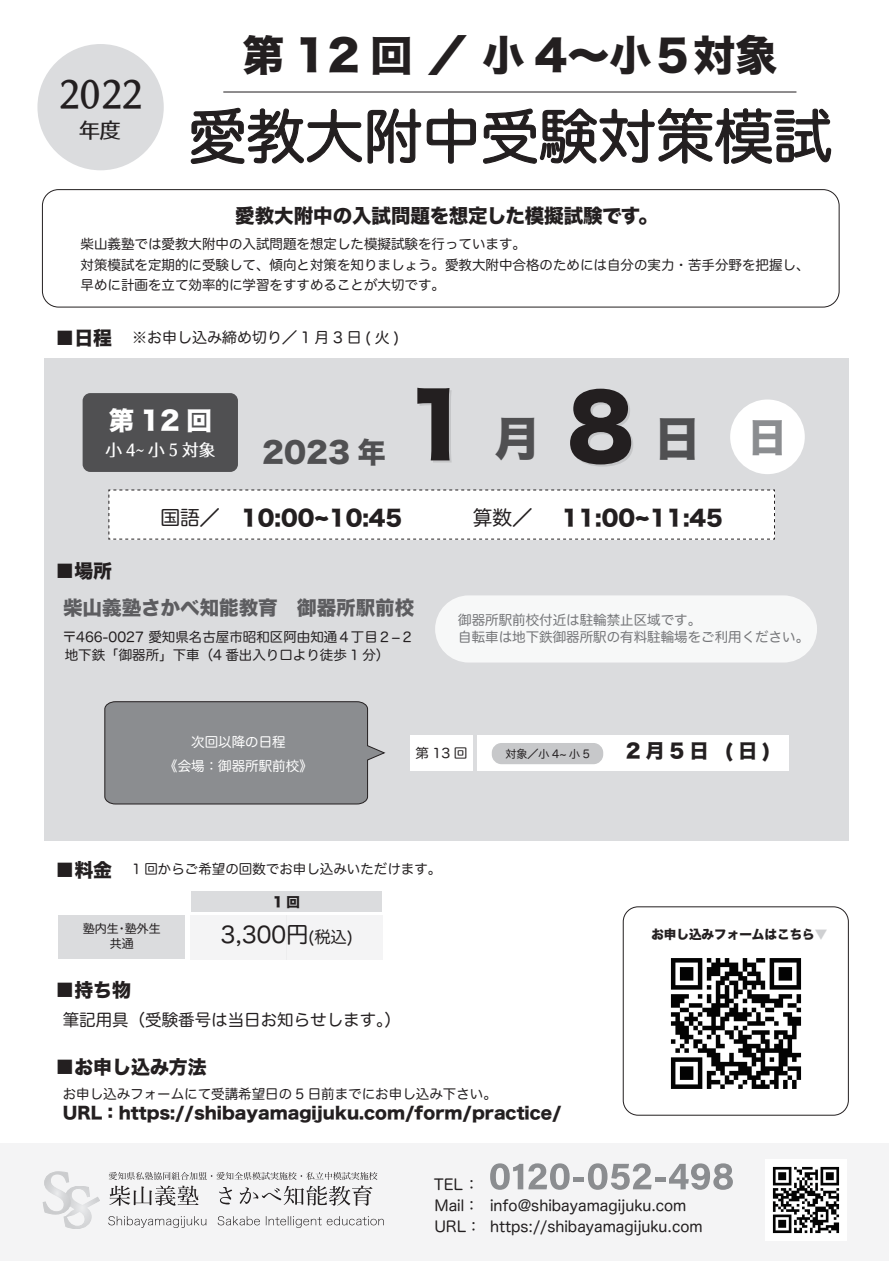
<style>
.page{position:relative;width:893px;height:1263px;background:#fff}
.page>*{position:absolute;margin:0;border:0;box-sizing:border-box;transform-origin:0 0}
.t1{font:86.7px "Hira Kaku Std W8";color:#231f20}
.t2{font:58.5px "Hira Maru Pro N W4";color:#231f20}
.t3{font:42px "Hira Kaku Std W8";color:#231f20}
.t4{font:37.2px "Gen Ei Late Min P v 2";color:#231f20}
.t5{font:28.5px "Hira Kaku Std W8";color:#505052}
.t6{font:25.5px "Hira Kaku Std W8";color:#fff}
.t7{font:22.5px "Hira Maru Pro N W4";color:#231f20}
.t8{font:21.6px "Hira Kaku Std W8";color:#231f20}
.t9{font:20.85px "Gen Ei Late Min P v 2";color:#231f20}
.t10{font:19.8px "Hira Maru Pro W4";color:#231f20}
.t11{font:19.5px "Hira Kaku Std W8";color:#231f20}
.t12{font:19.5px "Hira Kaku Std W8";color:#5d5d60}
.t13{font:19.35px "Hira Kaku Std W8";color:#231f20}
.t14{font:18.9px "Hira Kaku Std W8";color:#231f20}
.t15{font:16.5px "Hira Kaku Std W8";color:#231f20}
.t16{font:16.5px "Hira Maru Pro N W4";color:#231f20}
.t17{font:16.5px "Gen Ei Late Min P v 2";letter-spacing:.25em;color:#fff}
.t18{font:15px/21px "Hira Maru Pro N W4";color:#231f20}
.t19{font:13.5px/20.1px "Hira Maru Pro N W4";color:#231f20}
.t20{font:13.5px/16.5px "Hira Maru Pro N W4";color:#757679}
.t21{font:13.5px/23.7px "Hira Maru Pro N W4";color:#fff;text-align:center}
.t22{font:13.5px "Hira Kaku Std W8";color:#231f20}
.t23{font:13.2px "Hira Maru Pro N W4";color:#231f20;scale:1.04 1}
.t24{font:12.6px "Hira Kaku Std W8";color:#231f20}
.t25{font:12px/14.4px "Hira Maru Pro N W4";color:#231f20;text-align:center}
.t26{font:10.95px "Hira Maru Pro N W4";color:#231f20}
.s1{font-size:46.5px;color:#505052}
.s2{font-size:39.15px;color:#8b8d90}
.s3{font-family:"Hira Maru Pro W4";font-size:19.8px}
.s4{font-size:16.2px}
.s5{font-family:"Koz Go Pr 6 N";color:#cfd0d2}
</style>
<div class="page">
<div style="left:44px;top:358px;width:805px;height:483px;background:#dbdcde"></div>
<div style="left:0;top:1143px;width:888px;height:117px;background:#f4f4f5"></div>
<svg style="left:218px;top:1216px;width:42px;height:9px"></svg>
<svg style="left:266px;top:1216px;width:118px;height:12px"></svg>
<svg style="left:108px;top:1216px;width:98px;height:12px"></svg>
<svg style="left:109px;top:1172px;width:268px;height:34px"></svg>
<svg style="left:43px;top:1171px;width:57px;height:58px"></svg>
<svg style="left:490px;top:1163px;width:80px;height:27px"></svg>
<div style="left:573px;top:1177px;width:11px;height:5px;background:#8b8d90"></div>
<svg style="left:588px;top:1163px;width:64px;height:27px"></svg>
<div style="left:655px;top:1177px;width:11px;height:5px;background:#8b8d90"></div>
<svg style="left:669px;top:1163px;width:64px;height:27px"></svg>
<div style="left:42px;top:189px;width:797px;height:118px;border:1px solid #231f20;border-radius:16px"></div>
<img style="left:670px;top:958px;width:132px;height:131px">
<div style="left:623px;top:906px;width:226px;height:209px;border:1px solid #231f20;border-radius:15px"></div>
<img style="left:765px;top:1159px;width:82px;height:82px">
<hr style="left:223px;top:91px;width:573px;height:2px;background:#231f20">
<svg style="left:190px;top:107px;width:642px;height:86px"></svg>
<div style="left:37px;top:44px;width:127px;height:126px;background:#dbdcde;border-radius:50%"></div>
<div style="left:190px;top:915px;width:97px;height:44px;background:#f4f4f5"></div>
<div style="left:287px;top:915px;width:96px;height:44px;background:#f4f4f5"></div>
<div style="left:58px;top:915px;width:127px;height:44px;background:#dbdcde"></div>
<div style="left:191px;top:891px;width:95px;height:21px;background:#dbdcde"></div>
<div style="left:286px;top:891px;width:96px;height:21px;background:#dbdcde"></div>
<div style="left:108px;top:489px;width:667px;height:51px;background:#fff"></div>
<div style="left:730px;top:399px;width:75px;height:75px;background:#fff;border-radius:50%"></div>
<div style="left:83px;top:393px;width:155px;height:79px;background:#505052;border-radius:8px"></div>
<div style="left:435px;top:595px;width:382px;height:67px;background:#f7f8f8;border-radius:34px"></div>
<svg style="left:104px;top:701px;width:281px;height:103px"></svg>
<div style="left:410px;top:735px;width:63px;height:35px;background:#fff"></div>
<div style="left:477px;top:735px;width:311px;height:35px;background:#fff"></div>
<div style="left:492px;top:743px;width:111px;height:21px;background:#c7c8ca;border-radius:10px"></div>
<h3 class="t4" style="left:59px;top:75px;width:85px">2022</h3>
<h3 class="t9" style="left:79px;top:119px;width:43px">年度</h3>
<h3 class="t3" style="left:242px;top:32px;width:536px">第 12 回 ／ 小 4～小５対象</h3>
<h2 class="t2" style="left:188px;top:86px;width:645px">愛教大附中受験対策模試</h2>
<h3 class="t11" style="left:235px;top:205px;width:424px">愛教大附中の入試問題を想定した模擬試験です。</h3>
<p class="t19" style="left:81px;top:234px;width:731px">柴山義塾では愛教大附中の入試問題を想定した模擬試験を行っています。<br>対策模試を定期的に受験して、傾向と対策を知りましょう。愛教大附中合格のためには自分の実力・苦手分野を把握し、早めに計画を立て効率的に学習をすすめることが大切です。</p>
<h3 class="t14" style="left:56px;top:328px;width:58px">■日程</h3>
<p class="t18" style="left:132px;top:326px;width:268px">※お申し込み締め切り／ 1 月 3 日 ( 火 )</p>
<h3 class="t6" style="left:109px;top:406px;width:105px">第12回</h3>
<p class="t17" style="left:105px;top:441px;width:111px">小4~小5対象</p>
<h3 class="t5" style="left:262px;top:436px;width:125px">2023 年</h3>
<h1 class="t1" style="left:405px;top:378px;width:384px">1<span class="s1">月</span>8<span class="s1">日</span> <span class="s2">日</span></h1>
<h3 class="t8" style="left:160px;top:505px;width:243px"><span class="s3">国語／</span> 10:00~10:45</h3>
<h3 class="t10" style="left:473px;top:500px;width:61px">算数／</h3>
<h3 class="t8" style="left:562px;top:505px;width:163px">11:00~11:45</h3>
<h3 class="t14" style="left:56px;top:561px;width:58px">■場所</h3>
<h3 class="t12" style="left:63px;top:597px;width:353px">柴山義塾さかべ知能教育　御器所駅前校</h3>
<p class="t19" style="left:63px;top:627px;width:353px;line-height:18.5px">〒466-0027 愛知県名古屋市昭和区阿由知通４丁目２-２地下鉄「御器所」下車（4 番出入り口より徒歩 1 分）</p>
<p class="t20" style="left:458px;top:611px;width:352px">御器所駅前校付近は駐輪禁止区域です。<br>自転車は地下鉄御器所駅の有料駐輪場をご利用ください。</p>
<p class="t21" style="left:164px;top:730px;width:150px">次回以降の日程<br>《会場：御器所駅前校》</p>
<p class="t23" style="left:415px;top:742px;width:52px">第13回</p>
<p class="t26" style="left:505px;top:744px;width:86px">対象／小 4~ 小 5</p>
<h3 class="t13" style="left:626px;top:740px;width:147px">2月5日 (日)</h3>
<h3 class="t14" style="left:56px;top:859px;width:58px">■料金</h3>
<p class="t19" style="left:132px;top:858px;width:311px">1 回からご希望の回数でお申し込みいただけます。</p>
<p class="t25" style="left:83px;top:921px;width:79px">塾内生・塾外生共通</p>
<p class="t22" style="left:273px;top:895px;width:29px">1回</p>
<h3 class="t7" style="left:221px;top:915px;width:133px">3,300円<span class="s4">(税込)</span></h3>
<h3 class="t14" style="left:56px;top:980px;width:77px">■持ち物</h3>
<p class="t16" style="left:63px;top:1006px;width:340px">筆記用具（受験番号は当日お知らせします。）</p>
<h3 class="t14" style="left:56px;top:1056px;width:153px">■お申し込み方法</h3>
<p class="t19" style="left:63px;top:1083px;width:436px">お申し込みフォームにて受講希望日の 5 日前までにお申し込み下さい。</p>
<p class="t15" style="left:63px;top:1104px;width:500px">URL：https://shibayamagijuku.com/form/practice/</p>
<p class="t18" style="left:434px;top:1172px;width:47px">TEL ：</p>
<p class="t24" style="left:651px;top:928px;width:178px">お申し込みフォームはこちら<span class="s5">▼</span></p>
<p class="t18" style="left:434px;top:1194px;width:48px">Mail：<br>URL：</p>
<p class="t18" style="left:490px;top:1194px;width:198px">info@shibayamagijuku.com</p>
<p class="t18" style="left:490px;top:1215px;width:214px">https://shibayamagijuku.com</p>
</div>
